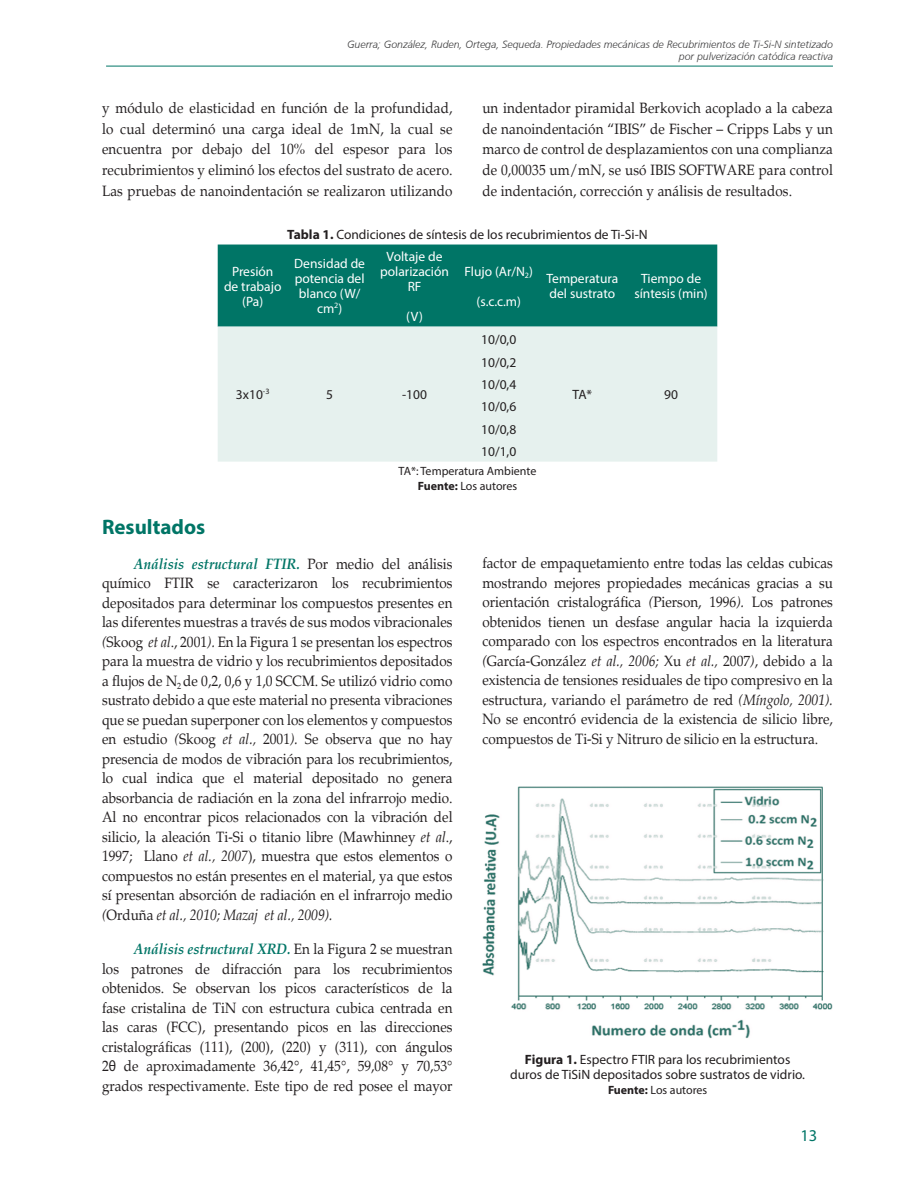
<style>
.page{position:relative;width:918px;height:1188px;background:#fff}
.page>*{position:absolute;margin:0;border:0;box-sizing:border-box;transform-origin:0 0}
.t1{font:700 21px "Myriad Pro";color:#007566}
.t2{font:16.5px "Myriad Pro";color:#007566}
.parrafos_con_sangria{font:15px/19.5px "Palatino";color:#231f20;text-align:justify;scale:.9 1}
.t3{font:13.5px "Myriad Pro";color:#231f20}
.t4{font:13.5px/15px "Myriad Pro";color:#fff;text-align:center}
.t5{font:12px/15px "Myriad Pro";color:#231f20;text-align:center}
.t6{font:italic 300 10.5px/12px "Frutiger CE";color:#3e3e3f;text-align:right}
.s1{font-weight:700}
.s2{font-weight:700;font-style:italic;color:#007566}
.s3{font-style:italic}
.s4{font-family:"Myriad Pro"}
</style>
<div class="page">
<hr style="left:106px;top:66px;width:727px;height:1px;background:#007566">
<div style="left:218px;top:245px;width:499px;height:82px;background:#007566"></div>
<div style="left:218px;top:327px;width:499px;height:135px;background:#e6f1ee"></div>
<img style="left:482px;top:786px;width:351px;height:253px">
<p class="t6" style="left:347px;top:38px;width:487px">Guerra; González, Ruden, Ortega, Sequeda. Propiedades mecánicas de Recubrimientos de Ti-Si-N sintetizado por pulverización catódica reactiva</p>
<p class="parrafos_con_sangria" style="left:102px;top:98px;width:391px;line-height:20.7px">y módulo de elasticidad en función de la profundidad, lo cual determinó una carga ideal de 1mN, la cual se encuentra por debajo del 10% del espesor para los recubrimientos y eliminó los efectos del sustrato de acero.<br>Las pruebas de nanoindentación se realizaron utilizando</p>
<p class="parrafos_con_sangria" style="left:482px;top:98px;width:391px;line-height:20.7px">un indentador piramidal Berkovich acoplado a la cabeza de nanoindentación “IBIS” de Fischer – Cripps Labs y un marco de control de desplazamientos con una complianza de 0,00035 um/mN, se usó IBIS SOFTWARE para control de indentación, corrección y análisis de resultados.</p>
<p class="t3" style="left:287px;top:226px;width:362px"><span class="s1">Tabla 1.</span> Condiciones de síntesis de los recubrimientos de Ti-Si-N</p>
<p class="t4" style="left:224px;top:263px;width:59px">Presión de trabajo (Pa)</p>
<p class="t4" style="left:294px;top:256px;width:72px">Densidad de potencia del blanco (W/ cm<sup>2</sup>)</p>
<p class="t4" style="left:380px;top:248px;width:70px">Voltaje de polarización<br>RF</p>
<p class="t4" style="left:406px;top:308px;width:18px">(V)</p>
<p class="t4" style="left:465px;top:263px;width:70px">Flujo (Ar/N<sub>2</sub>)</p>
<p class="t4" style="left:477px;top:293px;width:46px">(s.c.c.m)</p>
<p class="t3" style="left:481px;top:331px;width:37px">10/0,0</p>
<p class="t3" style="left:481px;top:354px;width:37px">10/0,2</p>
<p class="t3" style="left:481px;top:376px;width:37px">10/0,4</p>
<p class="t3" style="left:481px;top:399px;width:37px">10/0,6</p>
<p class="t3" style="left:481px;top:421px;width:37px">10/0,8</p>
<p class="t3" style="left:481px;top:443px;width:37px">10/1,0</p>
<p class="t5" style="left:399px;top:463px;width:139px">TA*: Temperatura Ambiente<br><span class="s1">Fuente:</span> Los autores</p>
<p class="t3" style="left:236px;top:386px;width:35px">3x10<sup>-3</sup></p>
<p class="t3" style="left:326px;top:386px;width:8px">5</p>
<p class="t3" style="left:402px;top:386px;width:26px">-100</p>
<p class="t4" style="left:547px;top:271px;width:73px;text-align:left">Temperatura del sustrato</p>
<p class="t4" style="left:634px;top:271px;width:75px">Tiempo de síntesis (min)</p>
<p class="t3" style="left:573px;top:386px;width:21px">TA*</p>
<p class="t3" style="left:664px;top:386px;width:15px">90</p>
<p class="t1" style="left:102px;top:514px;width:105px">Resultados</p>
<p class="parrafos_con_sangria" style="left:102px;top:554px;width:391px;text-indent:32px"><span class="s2">Análisis estructural FTIR.</span> Por medio del análisis químico FTIR se caracterizaron los recubrimientos depositados para determinar los compuestos presentes en las diferentes muestras a través de sus modos vibracionales <span class="s3">(</span>Skoog <span class="s3">et al</span>., 2001<span class="s3">).</span> En la Figura 1 se presentan los espectros para la muestra de vidrio y los recubrimientos depositados a flujos de N<sub>2</sub> de 0,2, 0,6 y 1,0 SCCM. Se utilizó vidrio como sustrato debido a que este material no presenta vibraciones que se puedan superponer con los elementos y compuestos en estudio <span class="s3">(</span>Skoog <span class="s3">et al.,</span> 2001<span class="s3">).</span> Se observa que no hay presencia de modos de vibración para los recubrimientos, lo cual indica que el material depositado no genera absorbancia de radiación en la zona del infrarrojo medio.<br>Al no encontrar picos relacionados con la vibración del silicio, la aleación Ti-Si o titanio libre (Mawhinney <span class="s3">et al</span>., 1997; Llano <span class="s3">et al., 2007</span>), muestra que estos elementos o compuestos no están presentes en el material, ya que estos sí presentan absorción de radiación en el infrarrojo medio <span class="s3">(</span>Orduña <span class="s3">et al., 2010; Mazaj et al., 2009).</span></p>
<p class="parrafos_con_sangria" style="left:102px;top:940px;width:391px;text-indent:32px"><span class="s2">Análisis estructural XRD.</span> En la Figura 2 se muestran los patrones de difracción para los recubrimientos obtenidos. Se observan los picos característicos de la fase cristalina de TiN con estructura cubica centrada en las caras (FCC), presentando picos en las direcciones cristalográficas (111), (200), (220) y (311), con ángulos 2<span class="s4">θ</span> de aproximadamente 36,42°, 41,45°, 59,08° y 70,53° grados respectivamente. Este tipo de red posee el mayor</p>
<p class="parrafos_con_sangria" style="left:482px;top:554px;width:391px">factor de empaquetamiento entre todas las celdas cubicas mostrando mejores propiedades mecánicas gracias a su orientación cristalográfica <span class="s3">(</span>Pierson, 1996<span class="s3">).</span> Los patrones obtenidos tienen un desfase angular hacia la izquierda comparado con los espectros encontrados en la literatura <span class="s3">(</span>García-González <span class="s3">et al., 2006;</span> Xu <span class="s3">et al.,</span> 2007<span class="s3">)</span>, debido a la existencia de tensiones residuales de tipo compresivo en la estructura, variando el parámetro de red <span class="s3">(Míngolo, 2001).<br></span>No se encontró evidencia de la existencia de silicio libre, compuestos de Ti-Si y Nitruro de silicio en la estructura.</p>
<p class="t3" style="left:525px;top:1051px;width:267px"><span class="s1">Figura 1.</span> Espectro FTIR para los recubrimientos</p>
<p class="t3" style="left:510px;top:1066px;width:296px">duros de TiSiN depositados sobre sustratos de vidrio.</p>
<p class="t5" style="left:608px;top:1082px;width:101px"><span class="s1">Fuente:</span> Los autores</p>
<p class="t2" style="left:800px;top:1125px;width:18px">13</p>
</div>
